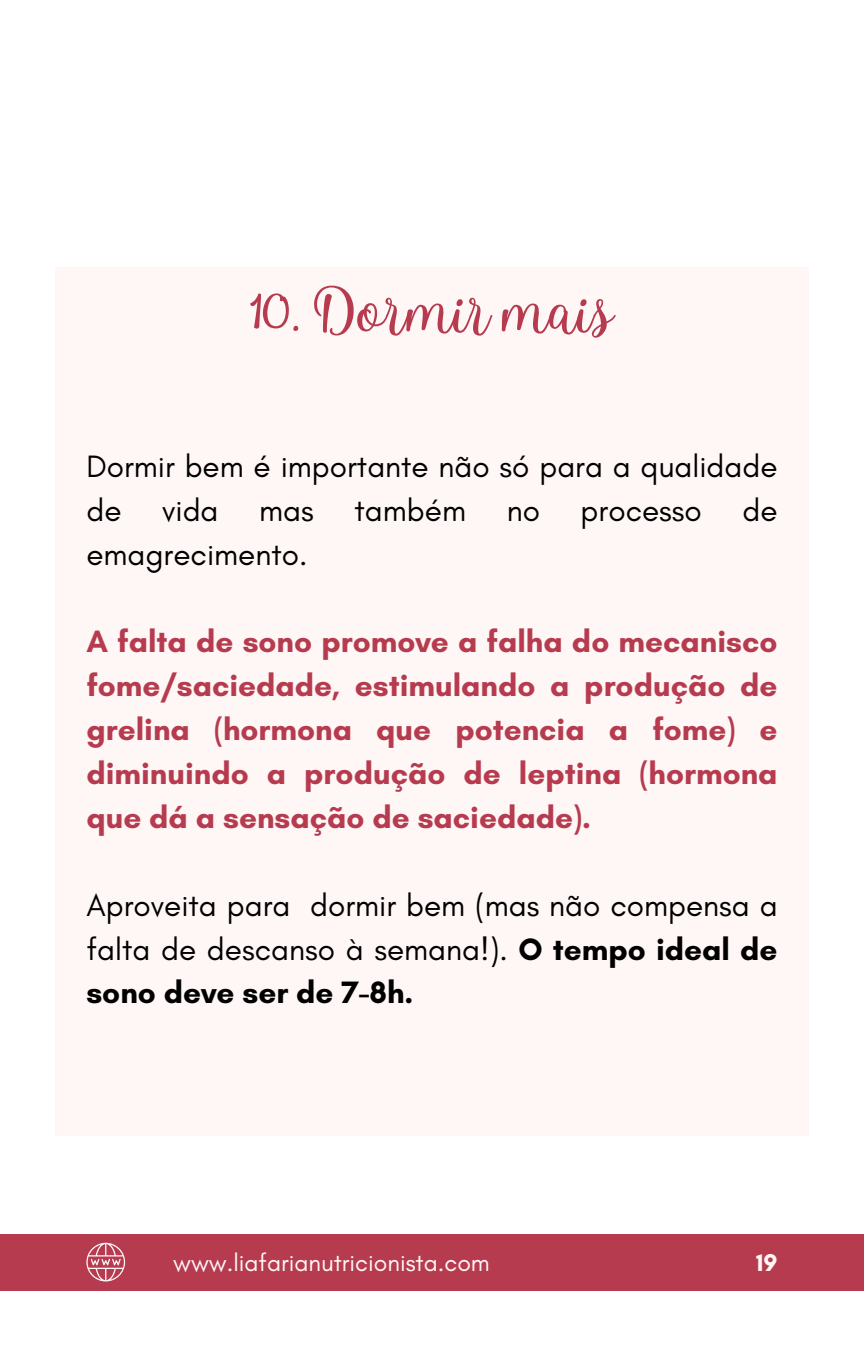
<style>
.page{position:relative;width:864px;height:1350px;background:#fff}
.page>*{position:absolute;margin:0;border:0;box-sizing:border-box;transform-origin:0 0}
.t1{font:78.75px "Howell Script";color:#b63b4f}
.t2{font:31.5px/43.9px "Glacial Indifference";color:#000}
.t3{font:700 31.5px/43.9px "Glacial Indifference";color:#b63b4f;text-align:justify}
.t4{font:24.75px "Glacial Indifference";color:#fff6f6}
.t5{font:700 24.75px "Glacial Indifference";color:#fff6f6}
.s1{font-weight:700}
</style>
<div class="page">
<div style="left:55px;top:267px;width:754px;height:869px;background:#fff6f6"></div>
<div style="left:0;top:1234px;width:864px;height:56px;background:#b63b4f"></div>
<svg style="left:86px;top:1243px;width:39px;height:38px"></svg>
<h1 class="t1" style="left:250px;top:277px;width:366px">10. Dormirmais</h1>
<h3 class="t2" style="left:86px;top:444px;width:693px">Dormir bem é importante não só para a qualidade de</h3>
<h3 class="t2" style="left:162px;top:488px;width:58px">vida</h3>
<h3 class="t2" style="left:259px;top:488px;width:56px">mas</h3>
<h3 class="t2" style="left:354px;top:488px;width:113px">também</h3>
<h3 class="t2" style="left:507px;top:488px;width:35px">no</h3>
<h3 class="t2" style="left:581px;top:488px;width:123px">processo</h3>
<h3 class="t2" style="left:742px;top:488px;width:37px">de</h3>
<h3 class="t2" style="left:86px;top:532px;width:223px">emagrecimento.</h3>
<h2 class="t3" style="left:86px;top:620px;width:693px">A falta de sono promove a falha do mecanisco fome/saciedade, estimulando a produção de grelina (hormona que potencia a fome) e diminuindo a produção de leptina (hormona que dá a sensação de saciedade).</h2>
<h3 class="t2" style="left:86px;top:883px;width:693px;text-align:justify">Aproveita para dormir bem (mas não compensa a falta de descanso à semana!). <span class="s1">O tempo ideal de sono deve ser de 7-8h.</span></h3>
<p class="t4" style="left:173px;top:1247px;width:318px">www.liafarianutricionista.com</p>
<p class="t5" style="left:756px;top:1247px;width:23px">19</p>
</div>
